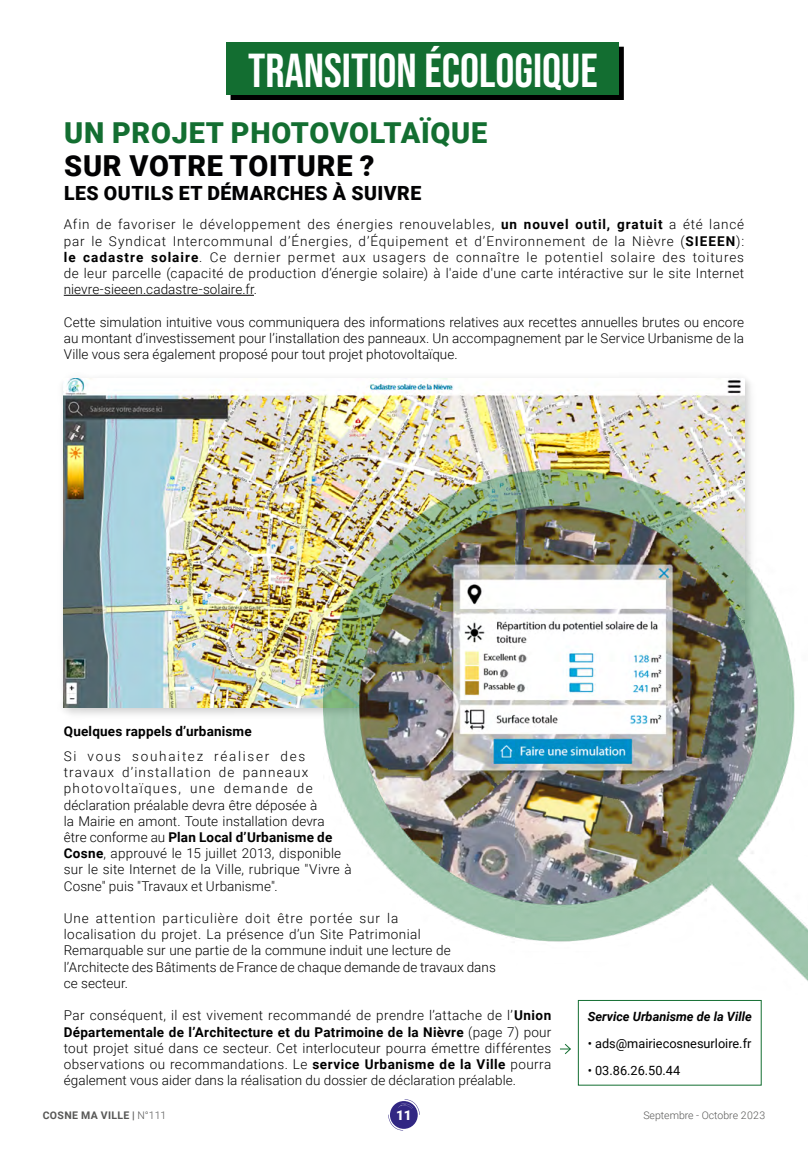
<style>
.page{position:relative;width:808px;height:1149px;background:#fff}
.page>*{position:absolute;margin:0;border:0;box-sizing:border-box;transform-origin:0 0}
.t1{font:47.55px "Bebas Neue";color:#fff}
.t2{font:900 28.8px "Roboto";letter-spacing:.025em;color:#136e31}
.t3{font:900 28.8px "Roboto";letter-spacing:.025em;color:#020203}
.t4{font:900 19.5px "Roboto";letter-spacing:.025em;color:#020203}
.t5{font:300 13.5px/16.2px "Roboto";letter-spacing:.01em;color:#000;text-align:justify}
.t6{font:700 13.5px "Roboto";letter-spacing:.015em;color:#000}
.t7{font:900 13.5px "Roboto";color:#fff}
.t8{font:12.75px "Roboto";color:#000}
.t9{font:italic 700 12.75px "Roboto";color:#000}
.t10{font:300 10.5px "Roboto";color:#575756}
.t11{font:700 10.5px "Roboto";letter-spacing:.035em;color:#575756}
.s1{font-weight:700}
.s2{font-weight:300}
</style>
<div class="page">
<svg style="left:388px;top:1099px;width:32px;height:31px"></svg>
<hr style="left:64px;top:295px;width:190px;height:1px;background:#000">
<div style="left:231px;top:47px;width:393px;height:53px;background:#000"></div>
<div style="left:227px;top:43px;width:392px;height:52px;background:#136e31"></div>
<div style="left:58px;top:372px;width:699px;height:347px;background:#000;opacity:.22"></div>
<img style="left:64px;top:378px;width:680px;height:329px">
<img style="left:323px;top:469px;width:485px;height:579px">
<div style="left:578px;top:999px;width:183px;height:86px;border:1px solid #136e31"></div>
<svg style="left:560px;top:1042px;width:11px;height:12px"></svg>
<h1 class="t1" style="left:248px;top:43px;width:351px">TRANSITION ÉCOLOGIQUE</h1>
<h2 class="t2" style="left:64px;top:113px;width:424px">UN PROJET PHOTOVOLTAÏQUE</h2>
<h2 class="t3" style="left:64px;top:146px;width:312px">SUR VOTRE TOITURE ?</h2>
<h3 class="t4" style="left:64px;top:179px;width:359px">LES OUTILS ET DÉMARCHES À SUIVRE</h3>
<p class="t5" style="left:64px;top:216px;width:682px">Afin de favoriser le développement des énergies renouvelables, <span class="s1">un nouvel outil, gratuit</span> a été lancé par le Syndicat Intercommunal d’Énergies, d’Équipement et d’Environnement de la Nièvre (<span class="s1">SIEEEN</span>): <span class="s1">le cadastre solaire</span>. Ce dernier permet aux usagers de connaître le potentiel solaire des toitures de leur parcelle (capacité de production d’énergie solaire) à l'aide d'une carte intéractive sur le site Internet nievre-sieeen.cadastre-solaire.fr.</p>
<p class="t5" style="left:64px;top:313px;width:682px">Cette simulation intuitive vous communiquera des informations relatives aux recettes annuelles brutes ou encore au montant d’investissement pour l’installation des panneaux. Un accompagnement par le Service Urbanisme de la Ville vous sera également proposé pour tout projet photovoltaïque.</p>
<p class="t6" style="left:64px;top:721px;width:189px">Quelques rappels d’urbanisme</p>
<p class="t5" style="left:64px;top:747px;width:289px;text-align:left">Si vous souhaitez réaliser des travaux d’installation de panneaux photovoltaïques, une demande de déclaration préalable devra être déposée à<br>la Mairie en amont. Toute installation devra<br>être conforme au <span class="s1">Plan Local d’Urbanisme de Cosne</span>, approuvé le 15 juillet 2013, disponible sur le site Internet de la Ville, rubrique "Vivre à Cosne" puis "Travaux et Urbanisme".</p>
<p class="t5" style="left:64px;top:909px;width:433px;text-align:left">Une attention particulière doit être portée sur la<br>localisation du projet. La présence d’un Site Patrimonial Remarquable sur une partie de la commune induit une lecture de l’Architecte des Bâtiments de France de chaque demande de travaux dans ce secteur.</p>
<p class="t5" style="left:64px;top:1006px;width:489px">Par conséquent, il est vivement recommandé de prendre l’attache de l’<span class="s1">Union Départementale de l’Architecture et du Patrimoine de la Nièvre</span> (page 7) pour tout projet situé dans ce secteur. Cet interlocuteur pourra émettre différentes observations ou recommandations. Le <span class="s1">service Urbanisme de la Ville</span> pourra également vous aider dans la réalisation du dossier de déclaration préalable.</p>
<p class="t9" style="left:588px;top:1006px;width:166px">Service Urbanisme de la Ville</p>
<p class="t8" style="left:588px;top:1033px;width:165px">• ads@mairiecosnesurloire.fr</p>
<p class="t8" style="left:588px;top:1060px;width:94px">• 03.86.26.50.44</p>
<p class="t11" style="left:43px;top:1107px;width:125px">COSNE MA VILLE | <span class="s2">N°111</span></p>
<p class="t7" style="left:396px;top:1105px;width:17px">11</p>
<p class="t10" style="left:643px;top:1107px;width:123px">Septembre - Octobre 2023</p>
</div>
